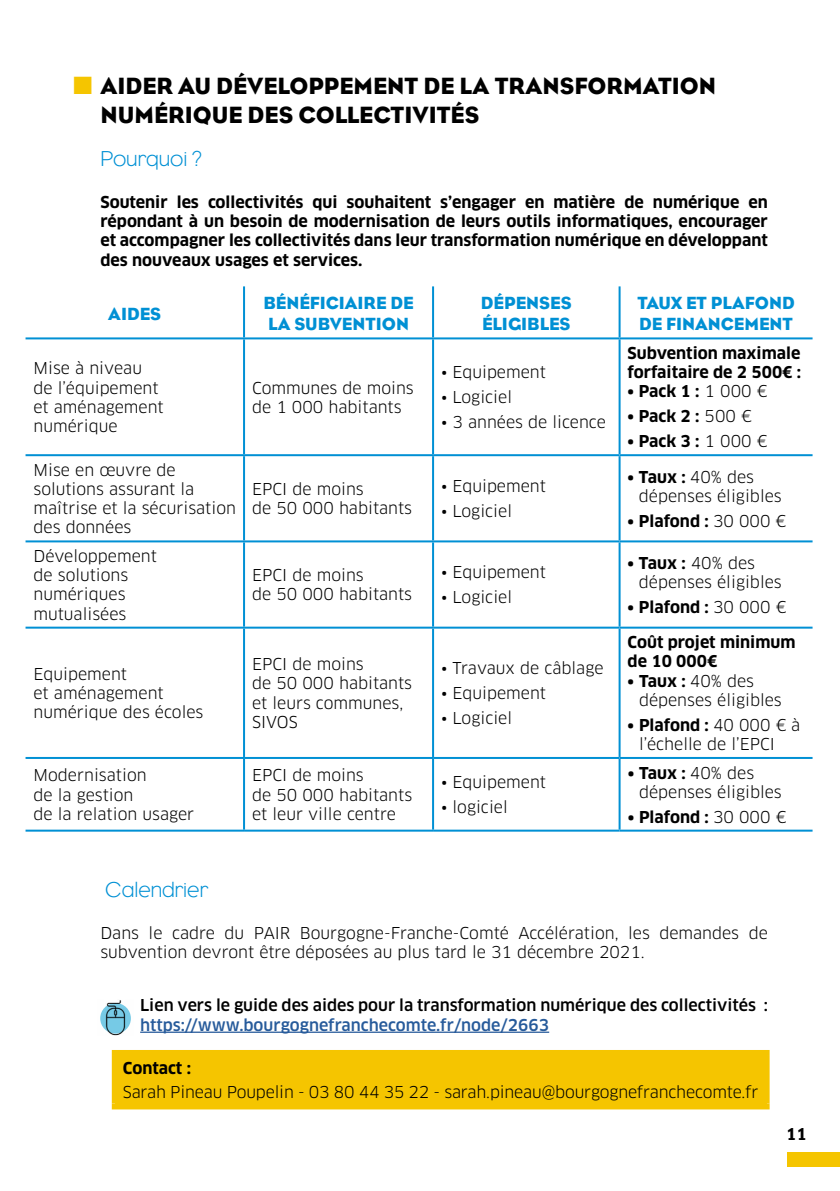
<style>
.page{position:relative;width:840px;height:1191px;background:#fff}
.page>*{position:absolute;margin:0;border:0;box-sizing:border-box;transform-origin:0 0}
.t1{font:24px/28.8px "Eagle";color:#000}
.t2{font:300 22px "Eagle";color:#0090d4}
.t3{font:18px/21.6px "Eagle";color:#0090d4}
.t4{font:16px/19.2px "Clan Pro";color:#000}
.t5{font:700 16px/19.2px "Clan Pro";color:#000}
.t6{font:500 16px "Clan Pro";color:#000}
.t7{font:500 16px "Clan Pro";color:#275b9b}
.s1{font-weight:400}
.s2{font-weight:700}
</style>
<div class="page">
<div style="left:787px;top:1152px;width:52px;height:14px;background:#f5c500"></div>
<hr style="left:243px;top:286px;width:2px;height:51px;background:#0090d4">
<hr style="left:432px;top:286px;width:2px;height:51px;background:#0090d4">
<hr style="left:618px;top:286px;width:2px;height:51px;background:#0090d4">
<hr style="left:26px;top:337px;width:218px;height:2px;background:#0090d4">
<hr style="left:244px;top:337px;width:189px;height:2px;background:#0090d4">
<hr style="left:243px;top:339px;width:2px;height:115px;background:#0090d4">
<hr style="left:433px;top:337px;width:186px;height:2px;background:#0090d4">
<hr style="left:432px;top:339px;width:2px;height:115px;background:#0090d4">
<hr style="left:619px;top:337px;width:193px;height:2px;background:#0090d4">
<hr style="left:618px;top:339px;width:2px;height:115px;background:#0090d4">
<hr style="left:26px;top:454px;width:218px;height:2px;background:#0090d4">
<hr style="left:244px;top:454px;width:189px;height:2px;background:#0090d4">
<hr style="left:243px;top:456px;width:2px;height:84px;background:#0090d4">
<hr style="left:433px;top:454px;width:186px;height:2px;background:#0090d4">
<hr style="left:432px;top:456px;width:2px;height:84px;background:#0090d4">
<hr style="left:619px;top:454px;width:193px;height:2px;background:#0090d4">
<hr style="left:618px;top:456px;width:2px;height:84px;background:#0090d4">
<hr style="left:26px;top:540px;width:218px;height:2px;background:#0090d4">
<hr style="left:244px;top:540px;width:189px;height:2px;background:#0090d4">
<hr style="left:243px;top:542px;width:2px;height:84px;background:#0090d4">
<hr style="left:433px;top:540px;width:186px;height:2px;background:#0090d4">
<hr style="left:432px;top:542px;width:2px;height:84px;background:#0090d4">
<hr style="left:619px;top:540px;width:193px;height:2px;background:#0090d4">
<hr style="left:618px;top:542px;width:2px;height:84px;background:#0090d4">
<hr style="left:26px;top:626px;width:218px;height:2px;background:#0090d4">
<hr style="left:244px;top:626px;width:189px;height:2px;background:#0090d4">
<hr style="left:243px;top:628px;width:2px;height:129px;background:#0090d4">
<hr style="left:433px;top:626px;width:186px;height:2px;background:#0090d4">
<hr style="left:432px;top:628px;width:2px;height:129px;background:#0090d4">
<hr style="left:619px;top:626px;width:193px;height:2px;background:#0090d4">
<hr style="left:618px;top:628px;width:2px;height:129px;background:#0090d4">
<hr style="left:26px;top:757px;width:218px;height:2px;background:#0090d4">
<hr style="left:244px;top:757px;width:189px;height:2px;background:#0090d4">
<hr style="left:243px;top:759px;width:2px;height:70px;background:#0090d4">
<hr style="left:433px;top:757px;width:186px;height:2px;background:#0090d4">
<hr style="left:432px;top:759px;width:2px;height:70px;background:#0090d4">
<hr style="left:619px;top:757px;width:193px;height:2px;background:#0090d4">
<hr style="left:618px;top:759px;width:2px;height:70px;background:#0090d4">
<hr style="left:26px;top:829px;width:218px;height:2px;background:#0090d4">
<hr style="left:244px;top:829px;width:189px;height:2px;background:#0090d4">
<hr style="left:433px;top:829px;width:186px;height:2px;background:#0090d4">
<hr style="left:619px;top:829px;width:193px;height:2px;background:#0090d4">
<hr style="left:140px;top:1031px;width:409px;height:1px;background:#275b9b">
<div style="left:115px;top:1053px;width:651px;height:53px;background:#f5c500"></div>
<div style="left:112px;top:1050px;width:657px;height:6px;background:#f5c500"></div>
<div style="left:112px;top:1056px;width:6px;height:47px;background:#f5c500"></div>
<div style="left:763px;top:1056px;width:6px;height:47px;background:#f5c500"></div>
<div style="left:112px;top:1103px;width:657px;height:6px;background:#f5c500"></div>
<img style="left:100px;top:1000px;width:31px;height:35px">
<h1 class="t1" style="left:100px;top:71px;width:617px">AIDER AU DÉVELOPPEMENT DE LA TRANSFORMATION<br>NUMÉRIQUE DES COLLECTIVITÉS</h1>
<h2 class="t2" style="left:100px;top:145px;width:103px">Pourquoi ?</h2>
<p class="t5" style="left:100px;top:193px;width:668px;text-align:justify">Soutenir les collectivités qui souhaitent s’engager en matière de numérique en répondant à un besoin de modernisation de leurs outils informatiques, encourager et accompagner les collectivités dans leur transformation numérique en développant des nouveaux usages et services.</p>
<p class="t3" style="left:108px;top:302px;width:54px">AIDES</p>
<p class="t4" style="left:34px;top:359px;width:132px">Mise à niveau de l’équipement et aménagement numérique</p>
<p class="t4" style="left:34px;top:460px;width:204px">Mise en œuvre de solutions assurant la maîtrise et la sécurisation des données</p>
<p class="t4" style="left:34px;top:546px;width:125px">Développement de solutions numériques mutualisées</p>
<p class="t3" style="left:263px;top:291px;width:152px">BÉNÉFICIAIRE DE<br>LA SUBVENTION</p>
<p class="t3" style="left:480px;top:291px;width:92px">DÉPENSES<br>ÉLIGIBLES</p>
<p class="t3" style="left:637px;top:291px;width:159px">TAUX ET PLAFOND<br>DE FINANCEMENT</p>
<p class="t4" style="left:252px;top:378px;width:163px">Communes de moins de 1 000 habitants</p>
<p class="t4" style="left:441px;top:363px;width:106px">• Equipement</p>
<p class="t4" style="left:441px;top:387px;width:72px">• Logiciel</p>
<p class="t4" style="left:441px;top:412px;width:166px">• 3 années de licence</p>
<p class="t4" style="left:252px;top:479px;width:161px">EPCI de moins<br>de 50 000 habitants</p>
<p class="t4" style="left:441px;top:476px;width:106px">• Equipement</p>
<p class="t4" style="left:441px;top:501px;width:72px">• Logiciel</p>
<p class="t4" style="left:252px;top:566px;width:161px">EPCI de moins<br>de 50 000 habitants</p>
<p class="t4" style="left:441px;top:563px;width:106px">• Equipement</p>
<p class="t4" style="left:441px;top:588px;width:72px">• Logiciel</p>
<p class="t5" style="left:627px;top:344px;width:175px">Subvention maximale forfaitaire de 2 500€ :</p>
<p class="t5" style="left:627px;top:382px;width:141px">• Pack 1 : <span class="s1">1 000 €</span></p>
<p class="t5" style="left:627px;top:407px;width:125px">• Pack 2 : <span class="s1">500 €</span></p>
<p class="t5" style="left:627px;top:432px;width:141px">• Pack 3 : <span class="s1">1 000 €</span></p>
<p class="t4" style="left:638px;top:467px;width:144px;text-indent:-11px"><span class="s2">• Taux :</span> 40% des dépenses éligibles</p>
<p class="t5" style="left:627px;top:511px;width:160px">• Plafond : <span class="s1">30 000 €</span></p>
<p class="t4" style="left:638px;top:553px;width:144px;text-indent:-11px"><span class="s2">• Taux :</span> 40% des dépenses éligibles</p>
<p class="t5" style="left:627px;top:597px;width:160px">• Plafond : <span class="s1">30 000 €</span></p>
<p class="t4" style="left:34px;top:664px;width:171px">Equipement<br>et aménagement numérique des écoles</p>
<p class="t4" style="left:252px;top:655px;width:161px">EPCI de moins<br>de 50 000 habitants et leurs communes,<br>SIVOS</p>
<p class="t4" style="left:441px;top:658px;width:164px">• Travaux de câblage</p>
<p class="t4" style="left:441px;top:683px;width:106px">• Equipement</p>
<p class="t4" style="left:441px;top:708px;width:72px">• Logiciel</p>
<p class="t4" style="left:34px;top:766px;width:162px">Modernisation<br>de la gestion<br>de la relation usager</p>
<p class="t4" style="left:252px;top:766px;width:161px">EPCI de moins<br>de 50 000 habitants et leur ville centre</p>
<p class="t4" style="left:441px;top:772px;width:106px">• Equipement</p>
<p class="t4" style="left:441px;top:797px;width:68px">• logiciel</p>
<p class="t5" style="left:627px;top:633px;width:169px">Coût projet minimum de 10 000€</p>
<p class="t4" style="left:638px;top:671px;width:144px;text-indent:-11px"><span class="s2">• Taux :</span> 40% des dépenses éligibles</p>
<p class="t4" style="left:638px;top:715px;width:163px;text-indent:-11px"><span class="s2">• Plafond :</span> 40 000 € à l’échelle de l’EPCI</p>
<p class="t4" style="left:638px;top:763px;width:144px;text-indent:-11px"><span class="s2">• Taux :</span> 40% des dépenses éligibles</p>
<p class="t5" style="left:627px;top:807px;width:160px">• Plafond : <span class="s1">30 000 €</span></p>
<h2 class="t2" style="left:105px;top:876px;width:104px">Calendrier</h2>
<p class="t4" style="left:100px;top:923px;width:668px">Dans le cadre du PAIR Bourgogne-Franche-Comté Accélération, les demandes de subvention devront être déposées au plus tard le 31 décembre 2021.</p>
<p class="t6" style="left:140px;top:996px;width:629px">Lien vers le guide des aides pour la transformation numérique des collectivités :</p>
<p class="t7" style="left:140px;top:1015px;width:410px">https://www.bourgognefranchecomte.fr/node/2663</p>
<p class="t5" style="left:123px;top:1058px;width:70px">Contact :</p>
<p class="t4" style="left:123px;top:1083px;width:636px">Sarah Pineau Poupelin - 03 80 44 35 22 - sarah.pineau@bourgognefranchecomte.fr</p>
<p class="t5" style="left:785px;top:1124px;width:22px">11</p>
</div>
